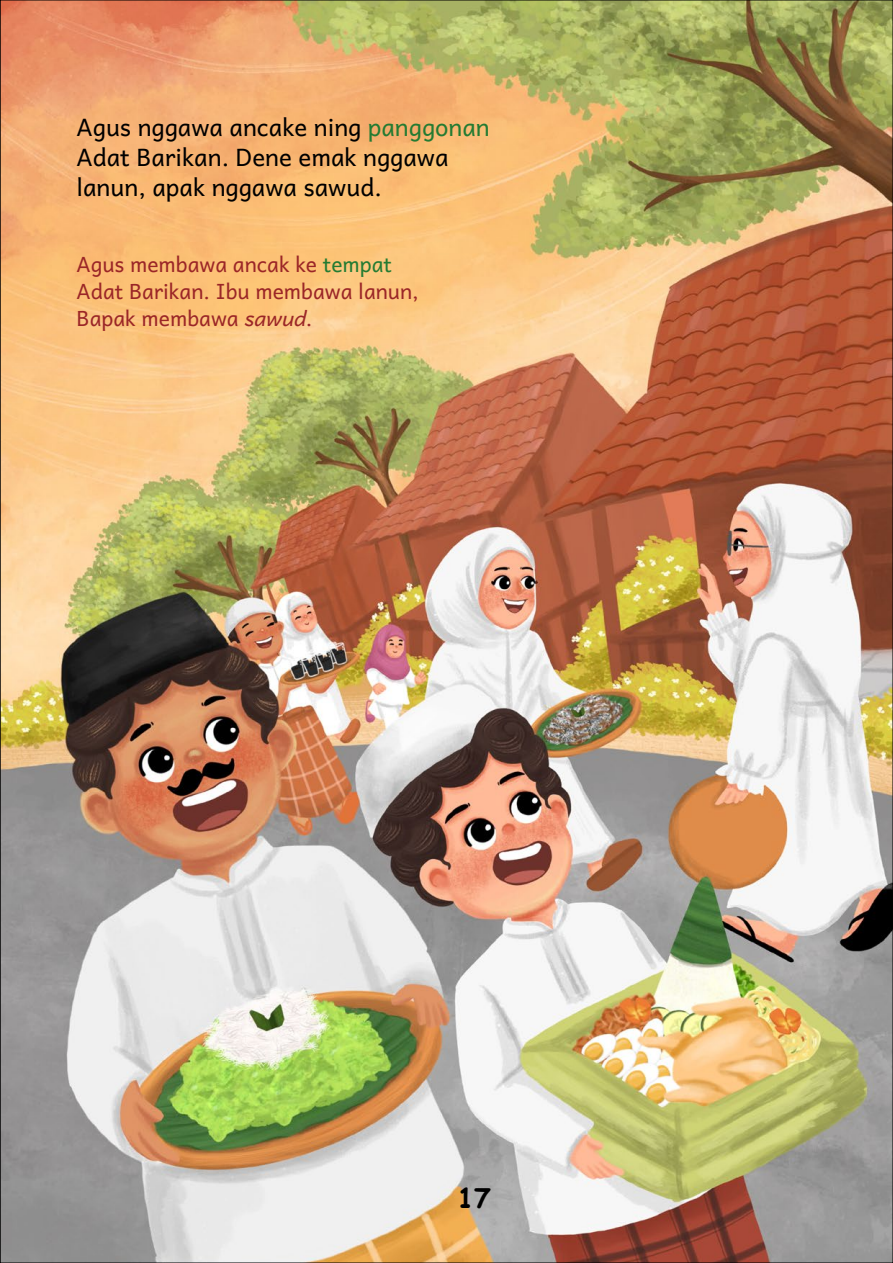
<style>
.page{position:relative;width:893px;height:1263px;background:#fff}
.page>*{position:absolute;margin:0;border:0;box-sizing:border-box;transform-origin:0 0}
.t1{font:700 27px "Comic Sans MS";color:#000}
.t2{font:24px/30px "Andika New Basic";color:#000}
.t3{font:21px/27px "Andika New Basic";color:#9b2627}
.s1{color:#247b32}
.s2{font-style:italic}
</style>
<div class="page">
<img style="left:2px;top:2px;width:889px;height:1259px">
<svg style="left:0;top:0;width:1px;height:1263px"></svg>
<p class="t2" style="left:77px;top:109px;width:415px">Agus nggawa ancake ning <span class="s1">panggonan<br></span>Adat Barikan. Dene emak nggawa lanun, apak nggawa sawud.</p>
<p class="t3" style="left:77px;top:247px;width:344px">Agus membawa ancak ke <span class="s1">tempat<br></span>Adat Barikan. Ibu membawa lanun,<br>Bapak membawa <span class="s2">sawud</span>.</p>
<p class="t1" style="left:458px;top:1178px;width:34px">17</p>
</div>
